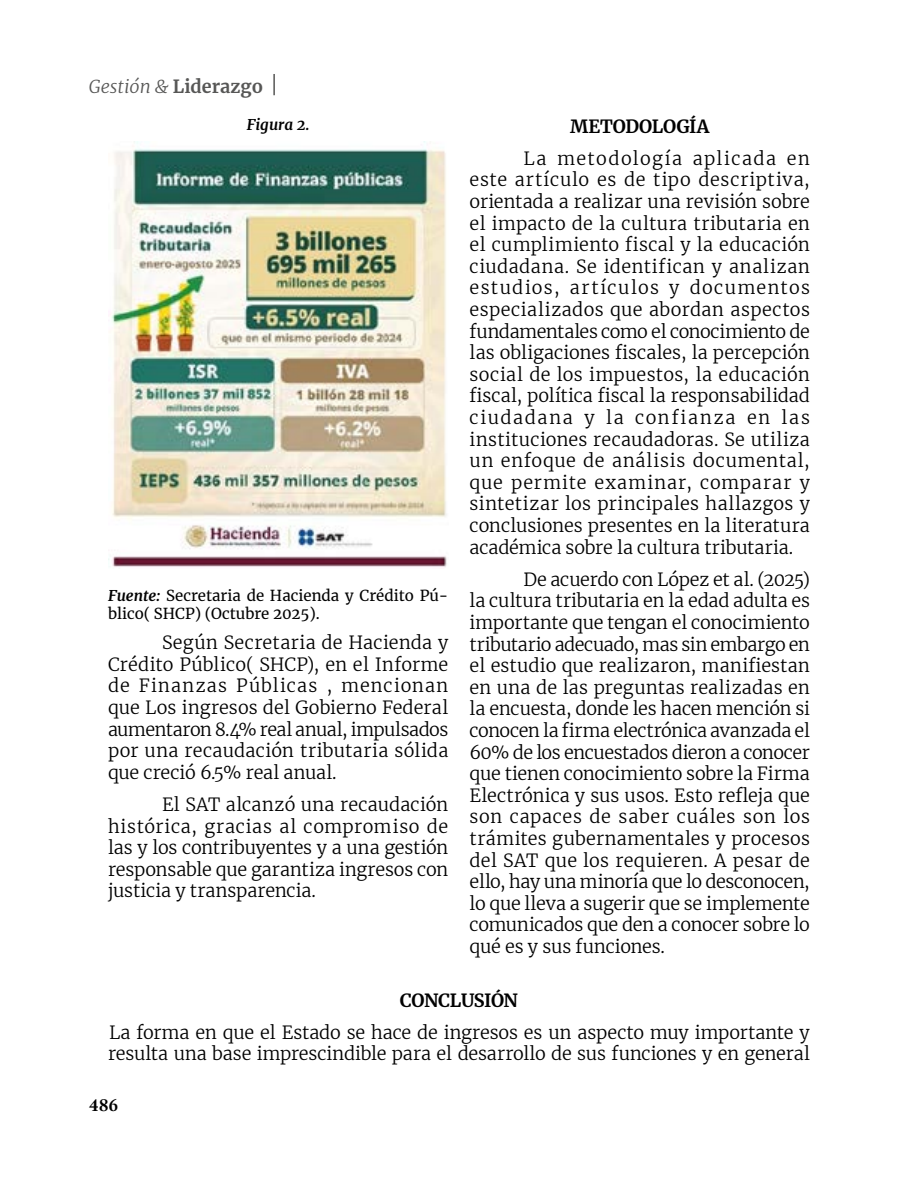
<style>
.page{position:relative;width:918px;height:1188px;background:#fff}
.page>*{position:absolute;margin:0;border:0;box-sizing:border-box;transform-origin:0 0}
.t1{font:300 18px/21.6px "Merriweather";letter-spacing:-.005em;color:#000;text-align:justify}
.t2{font:700 18px "Merriweather";color:#575756}
.t3{font:700 18px "Merriweather";color:#000}
.t4{font:700 18px "Merriweather";letter-spacing:-.02em;color:#000}
.t5{font:700 18px "Gandhi Serif";color:#000}
.t6{font:15px/18px "Merriweather";color:#000}
.t7{font:italic 700 15px "Merriweather";color:#000}
.s1{font-weight:300;font-style:italic}
.s2{font-weight:700;font-style:italic}
</style>
<div class="page">
<hr style="left:273px;top:74px;width:2px;height:21px;background:#575756">
<img style="left:108px;top:142px;width:339px;height:425px">
<p class="t2" style="left:89px;top:74px;width:176px"><span class="s1">Gestión &amp;</span> Liderazgo</p>
<p class="t7" style="left:247px;top:114px;width:64px">Figura 2.</p>
<p class="t3" style="left:570px;top:114px;width:141px">METODOLOGÍA</p>
<p class="t1" style="left:470px;top:147px;width:342px;text-indent:54px">La metodología aplicada en este artículo es de tipo descriptiva, orientada a realizar una revisión sobre el impacto de la cultura tributaria en el cumplimiento fiscal y la educación ciudadana. Se identifican y analizan estudios, artículos y documentos especializados que abordan aspectos fundamentales como el conocimiento de las obligaciones fiscales, la percepción social de los impuestos, la educación fiscal, política fiscal la responsabilidad ciudadana y la confianza en las instituciones recaudadoras. Se utiliza un enfoque de análisis documental, que permite examinar, comparar y sintetizar los principales hallazgos y conclusiones presentes en la literatura académica sobre la cultura tributaria.</p>
<p class="t1" style="left:470px;top:568px;width:342px;text-indent:54px">De acuerdo con López et al. (2025) la cultura tributaria en la edad adulta es importante que tengan el conocimiento tributario adecuado, mas sin embargo en el estudio que realizaron, manifiestan en una de las preguntas realizadas en la encuesta, donde les hacen mención si conocen la firma electrónica avanzada el 60% de los encuestados dieron a conocer que tienen conocimiento sobre la Firma Electrónica y sus usos. Esto refleja que son capaces de saber cuáles son los trámites gubernamentales y procesos del SAT que los requieren. A pesar de ello, hay una minoría que lo desconocen, lo que lleva a sugerir que se implemente comunicados que den a conocer sobre lo qué es y sus funciones.</p>
<p class="t4" style="left:400px;top:988px;width:120px">CONCLUSIÓN</p>
<p class="t1" style="left:108px;top:1021px;width:704px">La forma en que el Estado se hace de ingresos es un aspecto muy importante y resulta una base imprescindible para el desarrollo de sus funciones y en general</p>
<p class="t6" style="left:108px;top:586px;width:342px"><span class="s2">Fuente:</span> Secretaria de Hacienda y Crédito Pú&shy;blico( SHCP) (Octubre 2025).</p>
<p class="t1" style="left:108px;top:631px;width:342px;text-indent:54px">Según Secretaria de Hacienda y Crédito Público( SHCP), en el Informe de Finanzas Públicas , mencionan que Los ingresos del Gobierno Federal aumentaron 8.4% real anual, impulsados por una recaudación tributaria sólida que creció 6.5% real anual.</p>
<p class="t1" style="left:108px;top:793px;width:342px;text-indent:54px">El SAT alcanzó una recaudación histórica, gracias al compromiso de las y los contribuyentes y a una gestión responsable que garantiza ingresos con justicia y transparencia.</p>
<p class="t5" style="left:89px;top:1095px;width:31px">486</p>
</div>
